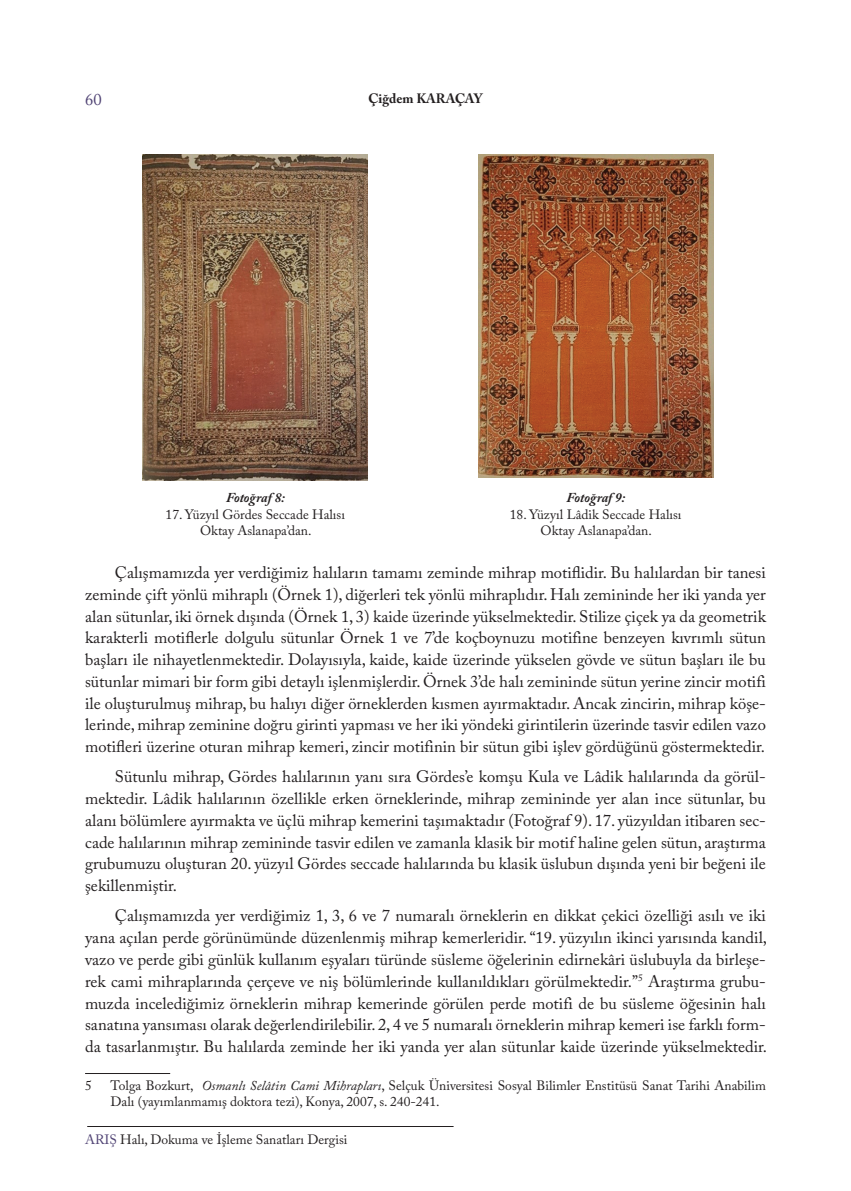
<style>
.page{position:relative;width:851px;height:1191px;background:#fff}
.page>*{position:absolute;margin:0;border:0;box-sizing:border-box;transform-origin:0 0}
.t1{font:16.5px/21.8px "Adobe Caslon Pro";color:#231f20;text-align:justify}
.t2{font:16.5px "Adobe Caslon Pro";color:#514475}
.t3{font:13.5px/16.5px "Adobe Caslon Pro";color:#231f20;text-align:center}
.t4{font:italic 700 13.5px "Adobe Caslon Pro";color:#231f20}
.t5{font:700 13.5px "Adobe Caslon Pro";letter-spacing:-.005em;color:#231f20}
.s1{font-style:italic}
.s2{color:#514475}
</style>
<div class="page">
<hr style="left:87px;top:1126px;width:366px;height:1px;background:#231f20">
<img style="left:143px;top:155px;width:225px;height:325px">
<img style="left:478px;top:155px;width:235px;height:322px">
<hr style="left:85px;top:1073px;width:85px;height:1px;background:#231f20">
<p class="t2" style="left:85px;top:90px;width:18px">60</p>
<p class="t5" style="left:368px;top:90px;width:115px">Çiğdem KARAÇAY</p>
<p class="t4" style="left:566px;top:489px;width:60px">Fotoğraf 9:</p>
<p class="t3" style="left:510px;top:505px;width:173px">18. Yüzyıl Lâdik Seccade Halısı<br>Oktay Aslanapa’dan.</p>
<p class="t1" style="left:85px;top:561px;width:682px;text-indent:30px">Çalışmamızda yer verdiğimiz halıların tamamı zeminde mihrap motiflidir. Bu halılardan bir tanesi zeminde çift yönlü mihraplı (Örnek 1), diğerleri tek yönlü mihraplıdır. Halı zemininde her iki yanda yer alan sütunlar, iki örnek dışında (Örnek 1, 3) kaide üzerinde yükselmektedir. Stilize çiçek ya da geometrik karakterli motiflerle dolgulu sütunlar Örnek 1 ve 7’de koçboynuzu motifine benzeyen kıvrımlı sütun başları ile nihayetlenmektedir. Dolayısıyla, kaide, kaide üzerinde yükselen gövde ve sütun başları ile bu sütunlar mimari bir form gibi detaylı işlenmişlerdir. Örnek 3’de halı zemininde sütun yerine zincir motifi ile oluşturulmuş mihrap, bu halıyı diğer örneklerden kısmen ayırmaktadır. Ancak zincirin, mihrap köşe&shy;lerinde, mihrap zeminine doğru girinti yapması ve her iki yöndeki girintilerin üzerinde tasvir edilen vazo motifleri üzerine oturan mihrap kemeri, zincir motifinin bir sütun gibi işlev gördüğünü göstermektedir.</p>
<p class="t1" style="left:85px;top:766px;width:682px;text-indent:30px">Sütunlu mihrap, Gördes halılarının yanı sıra Gördes’e komşu Kula ve Lâdik halılarında da görül&shy;mektedir. Lâdik halılarının özellikle erken örneklerinde, mihrap zemininde yer alan ince sütunlar, bu alanı bölümlere ayırmakta ve üçlü mihrap kemerini taşımaktadır (Fotoğraf 9). 17. yüzyıldan itibaren sec&shy;cade halılarının mihrap zemininde tasvir edilen ve zamanla klasik bir motif haline gelen sütun, araştırma grubumuzu oluşturan 20. yüzyıl Gördes seccade halılarında bu klasik üslubun dışında yeni bir beğeni ile şekillenmiştir.</p>
<p class="t1" style="left:85px;top:905px;width:683px;text-indent:30px">Çalışmamızda yer verdiğimiz 1, 3, 6 ve 7 numaralı örneklerin en dikkat çekici özelliği asılı ve iki yana açılan perde görünümünde düzenlenmiş mihrap kemerleridir. “19. yüzyılın ikinci yarısında kandil, vazo ve perde gibi günlük kullanım eşyaları türünde süsleme öğelerinin edirnekâri üslubuyla da birleşe&shy;rek cami mihraplarında çerçeve ve niş bölümlerinde kullanıldıkları görülmektedir.”<sup>5</sup> Araştırma grubu&shy;muzda incelediğimiz örneklerin mihrap kemerinde görülen perde motifi de bu süsleme öğesinin halı sanatına yansıması olarak değerlendirilebilir. 2, 4 ve 5 numaralı örneklerin mihrap kemeri ise farklı form&shy;da tasarlanmıştır. Bu halılarda zeminde her iki yanda yer alan sütunlar kaide üzerinde yükselmektedir.</p>
<p class="t3" style="left:85px;top:1076px;width:8px">5</p>
<p class="t3" style="left:111px;top:1077px;width:656px;text-align:left">Tolga Bozkurt, <span class="s1">Osmanlı Selâtin Cami Mihrapları</span>, Selçuk Üniversitesi Sosyal Bilimler Enstitüsü Sanat Tarihi Anabilim<br>Dalı (yayımlanmamış doktora tezi), Konya, 2007, s. 240-241.</p>
<p class="t4" style="left:226px;top:489px;width:60px">Fotoğraf 8:</p>
<p class="t3" style="left:165px;top:505px;width:181px">17. Yüzyıl Gördes Seccade Halısı<br>Oktay Aslanapa’dan.</p>
<p class="t3" style="left:85px;top:1130px;width:264px"><span class="s2">ARIŞ</span> Halı, Dokuma ve İşleme Sanatları Dergisi</p>
</div>
